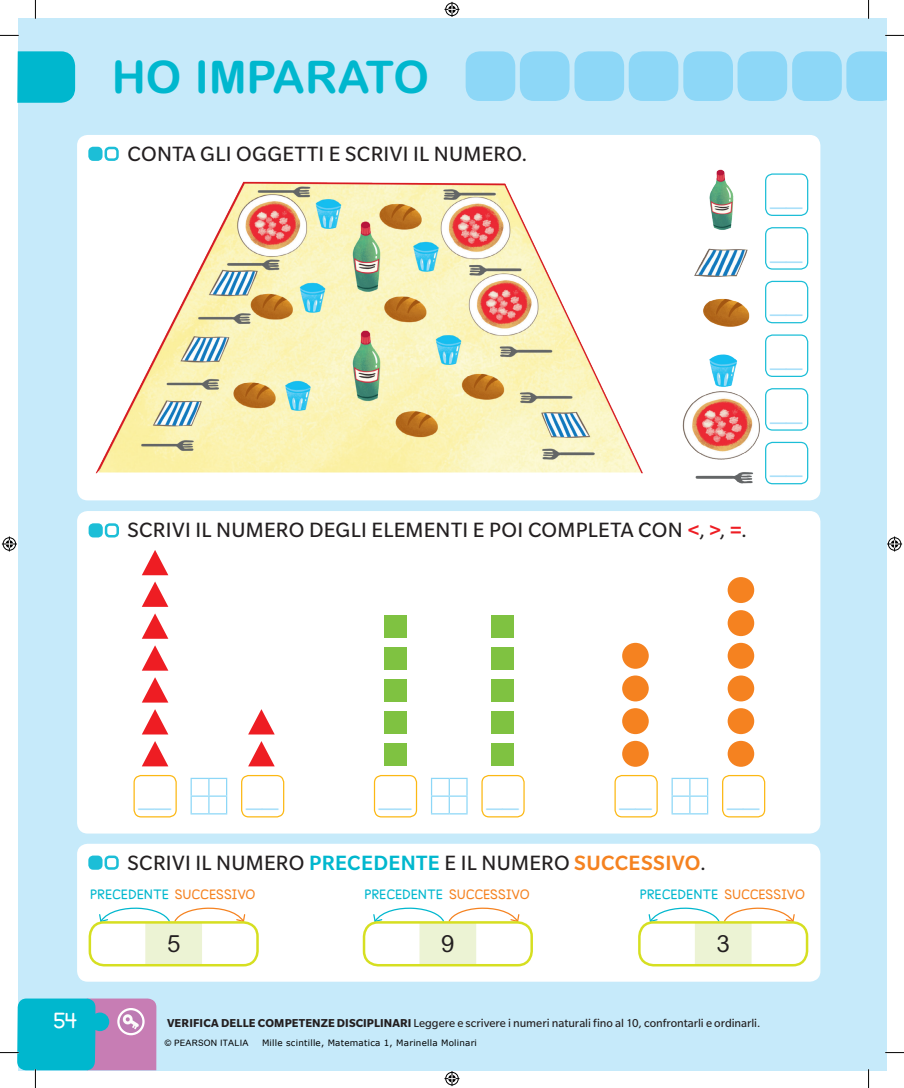
<style>
.page{position:relative;width:904px;height:1088px;background:#fff}
.page>*{position:absolute;margin:0;border:0;box-sizing:border-box;transform-origin:0 0}
.t1{font:700 45px "Arial Rounded MT Pro";color:#00b7ce}
.t2{font:700 32.5px "Arial Rounded MT Pro";color:#aae0f9}
.t3{font:23.75px "Arial Rounded MT Pro";color:#231f20}
.t4{font:22.5px "Slate Pro";letter-spacing:.015em;color:#231f20}
.t5{font:700 20px "Pearson Ang Lib";color:#fff}
.t6{font:12.5px "Slate Pro";color:#231f20}
.t7{font:700 12.5px "Pearson Ang Lib";letter-spacing:.04em;color:#00b7ce}
.t8{font:8.75px "Verdana";letter-spacing:.025em;color:#000}
.t9{font:8.75px "Arial Rounded MT Pro Cyr";letter-spacing:.025em;color:#000}
.s1{font-weight:500;color:#ee1d23}
.s2{font-weight:500;color:#00b7ce}
.s3{font-weight:500;color:#f58220}
.s4{color:#f58220}
.s5{font-weight:700}
</style>
<div class="page">
<div style="left:868px;top:18px;width:18px;height:1052px;background:#c6eafa"></div>
<div style="left:18px;top:18px;width:850px;height:1052px;background:#c6eafa"></div>
<div style="left:18px;top:51px;width:57px;height:52px;background:#00b7ce"></div>
<div style="left:465px;top:51px;width:50px;height:50px;background:#8dd7f7;border-radius:14px"></div>
<div style="left:683px;top:51px;width:50px;height:50px;background:#8dd7f7;border-radius:14px"></div>
<div style="left:520px;top:51px;width:49px;height:50px;background:#8dd7f7;border-radius:14px"></div>
<div style="left:737px;top:51px;width:50px;height:50px;background:#8dd7f7;border-radius:14px"></div>
<div style="left:574px;top:51px;width:50px;height:50px;background:#8dd7f7;border-radius:14px"></div>
<div style="left:792px;top:51px;width:49px;height:50px;background:#8dd7f7;border-radius:14px"></div>
<div style="left:628px;top:51px;width:50px;height:50px;background:#8dd7f7;border-radius:14px"></div>
<svg style="left:846px;top:51px;width:40px;height:50px;background:#90d8f7"></svg>
<div style="left:77px;top:135px;width:743px;height:365px;background:#fff;border-radius:11px"></div>
<div style="left:77px;top:844px;width:743px;height:137px;background:#fff;border-radius:11px"></div>
<div style="left:77px;top:511px;width:743px;height:322px;background:#fff;border-radius:11px"></div>
<div style="left:90px;top:148px;width:11px;height:12px;background:#1cbed7;border-radius:4px"></div>
<div style="left:88px;top:147px;width:14px;height:14px;border:2px solid #1cbed7;border-radius:4px"></div>
<div style="left:104px;top:147px;width:15px;height:14px;border:2px solid #1cbed7;border-radius:4px"></div>
<div style="left:90px;top:857px;width:11px;height:11px;background:#1cbed7;border-radius:4px"></div>
<div style="left:88px;top:855px;width:14px;height:15px;border:2px solid #1cbed7;border-radius:4px"></div>
<svg style="left:106px;top:857px;width:11px;height:11px"></svg>
<div style="left:104px;top:855px;width:15px;height:15px;border:2px solid #1cbed7;border-radius:4px"></div>
<div style="left:765px;top:173px;width:43px;height:43px;border:1px solid #1cbed7;border-radius:7px"></div>
<div style="left:765px;top:334px;width:43px;height:43px;border:1px solid #1cbed7;border-radius:7px"></div>
<div style="left:765px;top:227px;width:43px;height:43px;border:1px solid #1cbed7;border-radius:7px"></div>
<div style="left:765px;top:388px;width:43px;height:43px;border:1px solid #1cbed7;border-radius:7px"></div>
<div style="left:765px;top:281px;width:43px;height:42px;border:1px solid #1cbed7;border-radius:7px"></div>
<div style="left:765px;top:442px;width:43px;height:42px;border:1px solid #1cbed7;border-radius:7px"></div>
<div style="left:90px;top:524px;width:11px;height:12px;background:#1cbed7;border-radius:4px"></div>
<div style="left:89px;top:523px;width:14px;height:14px;border:2px solid #1cbed7;border-radius:4px"></div>
<div style="left:105px;top:523px;width:14px;height:14px;border:2px solid #1cbed7;border-radius:4px"></div>
<div style="left:622px;top:643px;width:26px;height:26px;background:#f58220;border-radius:50%"></div>
<div style="left:622px;top:675px;width:26px;height:26px;background:#f58220;border-radius:50%"></div>
<div style="left:622px;top:708px;width:26px;height:26px;background:#f58220;border-radius:50%"></div>
<div style="left:622px;top:741px;width:26px;height:26px;background:#f58220;border-radius:50%"></div>
<div style="left:727px;top:610px;width:27px;height:26px;background:#f58220;border-radius:50%"></div>
<div style="left:727px;top:577px;width:27px;height:26px;background:#f58220;border-radius:50%"></div>
<div style="left:727px;top:643px;width:27px;height:26px;background:#f58220;border-radius:50%"></div>
<div style="left:727px;top:675px;width:27px;height:26px;background:#f58220;border-radius:50%"></div>
<div style="left:727px;top:708px;width:27px;height:26px;background:#f58220;border-radius:50%"></div>
<div style="left:727px;top:741px;width:27px;height:26px;background:#f58220;border-radius:50%"></div>
<svg style="left:142px;top:581px;width:26px;height:26px"></svg>
<svg style="left:142px;top:550px;width:26px;height:25px"></svg>
<svg style="left:142px;top:613px;width:26px;height:26px"></svg>
<svg style="left:142px;top:645px;width:26px;height:26px"></svg>
<svg style="left:142px;top:677px;width:26px;height:25px"></svg>
<svg style="left:142px;top:709px;width:26px;height:25px"></svg>
<svg style="left:142px;top:741px;width:26px;height:25px"></svg>
<svg style="left:248px;top:709px;width:27px;height:25px"></svg>
<svg style="left:248px;top:741px;width:27px;height:25px"></svg>
<div style="left:384px;top:647px;width:23px;height:23px;background:#7fc241"></div>
<div style="left:384px;top:711px;width:23px;height:23px;background:#7fc241"></div>
<div style="left:384px;top:615px;width:23px;height:23px;background:#7fc241"></div>
<div style="left:384px;top:679px;width:23px;height:23px;background:#7fc241"></div>
<div style="left:384px;top:743px;width:23px;height:23px;background:#7fc241"></div>
<div style="left:491px;top:647px;width:22px;height:23px;background:#7fc241"></div>
<div style="left:491px;top:711px;width:22px;height:23px;background:#7fc241"></div>
<div style="left:491px;top:615px;width:22px;height:23px;background:#7fc241"></div>
<div style="left:491px;top:679px;width:22px;height:23px;background:#7fc241"></div>
<div style="left:491px;top:743px;width:22px;height:23px;background:#7fc241"></div>
<img style="left:95px;top:181px;width:548px;height:293px">
<img style="left:661px;top:169px;width:123px;height:332px">
<svg style="left:648px;top:907px;width:147px;height:14px"></svg>
<div style="left:694px;top:922px;width:57px;height:43px;background:#ecf3d4"></div>
<div style="left:638px;top:921px;width:170px;height:45px;border:2px solid #d6df21;border-radius:14px"></div>
<svg style="left:99px;top:907px;width:147px;height:14px"></svg>
<div style="left:145px;top:922px;width:57px;height:43px;background:#ecf3d4"></div>
<div style="left:89px;top:921px;width:170px;height:45px;border:2px solid #d6df21;border-radius:14px"></div>
<svg style="left:373px;top:907px;width:147px;height:14px"></svg>
<div style="left:419px;top:922px;width:57px;height:43px;background:#ecf3d4"></div>
<div style="left:363px;top:921px;width:170px;height:45px;border:2px solid #d6df21;border-radius:14px"></div>
<div style="left:133px;top:775px;width:44px;height:42px;border:1px solid #fcb814;border-radius:7px"></div>
<div style="left:374px;top:775px;width:43px;height:42px;border:1px solid #fcb814;border-radius:7px"></div>
<div style="left:614px;top:775px;width:43px;height:42px;border:1px solid #fcb814;border-radius:7px"></div>
<div style="left:241px;top:775px;width:43px;height:42px;border:1px solid #fcb814;border-radius:7px"></div>
<div style="left:481px;top:775px;width:43px;height:42px;border:1px solid #fcb814;border-radius:7px"></div>
<div style="left:722px;top:775px;width:43px;height:42px;border:1px solid #fcb814;border-radius:7px"></div>
<svg style="left:190px;top:778px;width:37px;height:36px"></svg>
<svg style="left:431px;top:778px;width:36px;height:36px"></svg>
<svg style="left:671px;top:778px;width:37px;height:36px"></svg>
<svg style="left:0;top:35px;width:19px;height:1px"></svg>
<svg style="left:885px;top:35px;width:18px;height:1px"></svg>
<svg style="left:885px;top:1052px;width:18px;height:1px"></svg>
<svg style="left:35px;top:0;width:1px;height:19px"></svg>
<svg style="left:868px;top:0;width:1px;height:19px"></svg>
<svg style="left:867px;top:1069px;width:2px;height:19px"></svg>
<svg style="left:444px;top:2px;width:15px;height:15px"></svg>
<svg style="left:444px;top:1071px;width:15px;height:15px"></svg>
<svg style="left:2px;top:536px;width:15px;height:15px"></svg>
<svg style="left:887px;top:536px;width:15px;height:15px"></svg>
<svg style="left:0;top:998px;width:190px;height:90px"></svg>
<h1 class="t1" style="left:112px;top:50px;width:319px">HO IMPARATO</h1>
<p class="t4" style="left:128px;top:142px;width:401px">CONTA GLI OGGETTI E SCRIVI IL NUMERO.</p>
<p class="t4" style="left:128px;top:518px;width:621px">SCRIVI IL NUMERO DEGLI ELEMENTI E POI COMPLETA CON <span class="s1">&lt;</span>, <span class="s1">&gt;</span>, <span class="s1">=</span>.</p>
<h2 class="t2" style="left:770px;top:174px;width:34px">__</h2>
<h2 class="t2" style="left:770px;top:227px;width:34px">__</h2>
<h2 class="t2" style="left:770px;top:281px;width:34px">__</h2>
<h2 class="t2" style="left:770px;top:335px;width:34px">__</h2>
<h2 class="t2" style="left:770px;top:388px;width:34px">__</h2>
<h2 class="t2" style="left:770px;top:442px;width:34px">__</h2>
<h2 class="t2" style="left:139px;top:775px;width:34px">__</h2>
<h2 class="t2" style="left:246px;top:775px;width:34px">__</h2>
<h2 class="t2" style="left:379px;top:775px;width:34px">__</h2>
<h2 class="t2" style="left:486px;top:775px;width:34px">__</h2>
<h2 class="t2" style="left:619px;top:775px;width:34px">__</h2>
<h2 class="t2" style="left:727px;top:775px;width:34px">__</h2>
<p class="t4" style="left:128px;top:851px;width:580px">SCRIVI IL NUMERO <span class="s2">PRECEDENTE</span> E IL NUMERO <span class="s3">SUCCESSIVO</span>.</p>
<p class="t7" style="left:90px;top:887px;width:166px">PRECEDENTE <span class="s4">SUCCESSIVO</span></p>
<p class="t3" style="left:167px;top:929px;width:15px">5</p>
<p class="t7" style="left:364px;top:887px;width:166px">PRECEDENTE <span class="s4">SUCCESSIVO</span></p>
<p class="t3" style="left:441px;top:929px;width:15px">9</p>
<p class="t7" style="left:640px;top:887px;width:166px">PRECEDENTE <span class="s4">SUCCESSIVO</span></p>
<p class="t3" style="left:716px;top:929px;width:15px">3</p>
<p class="t5" style="left:53px;top:1007px;width:26px">54</p>
<p class="t6" style="left:167px;top:1016px;width:595px"><span class="s5">VERIFICA DELLE COMPETENZE DISCIPLINARI</span> Leggere e scrivere i numeri naturali fino al 10, confrontarli e ordinarli.</p>
<p class="t9" style="left:165px;top:1037px;width:85px">© PEARSON ITALIA</p>
<p class="t8" style="left:262px;top:1037px;width:216px">Mille scintille, Matematica 1, Marinella Molinari</p>
</div>
